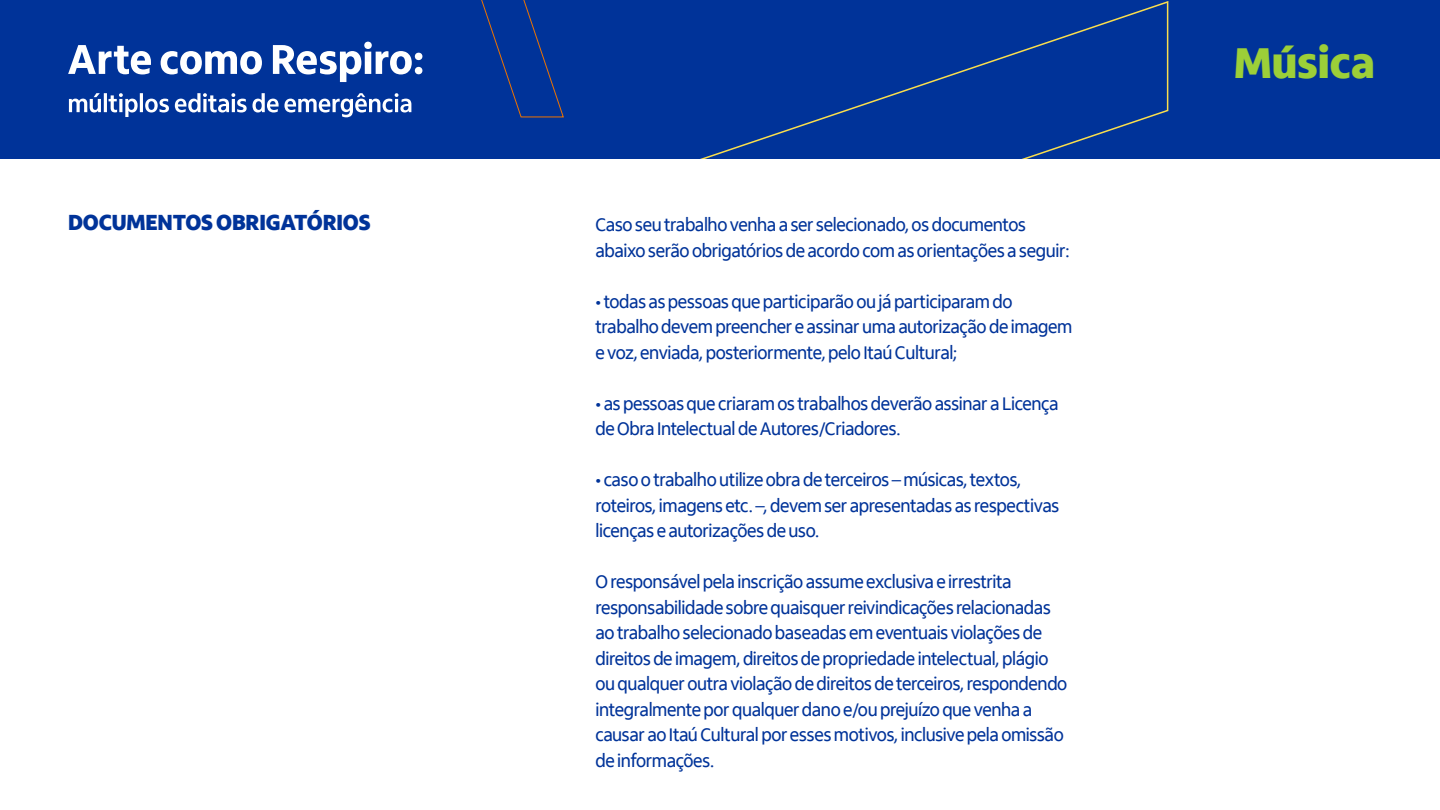
<style>
.page{position:relative;width:1440px;height:810px;background:#fff}
.page>*{position:absolute;margin:0;border:0;box-sizing:border-box;transform-origin:0 0}
.t1{font:800 44.25px "Itau Display";color:#9ccf38}
.t2{font:800 22.5px "Itau Display";letter-spacing:-.01em;color:#039}
.t3{font:18.75px/25.5px "Itau Display";letter-spacing:-.02em;color:#039}
</style>
<div class="page">
<div style="left:0;top:0;width:1440px;height:159px;background:#039"></div>
<svg style="left:700px;top:1px;width:469px;height:158px"></svg>
<svg style="left:481px;top:0;width:83px;height:118px"></svg>
<svg style="left:69px;top:93px;width:342px;height:24px"></svg>
<svg style="left:68px;top:42px;width:354px;height:40px"></svg>
<p class="t2" style="left:68px;top:209px;width:304px">DOCUMENTOS OBRIGATÓRIOS</p>
<p class="t3" style="left:596px;top:212px;width:476px">Caso seu trabalho venha a ser selecionado, os documentos abaixo serão obrigatórios de acordo com as orientações a seguir:</p>
<p class="t3" style="left:596px;top:289px;width:479px">• todas as pessoas que participarão ou já participaram do trabalho devem preencher e assinar uma autorização de imagem e voz, enviada, posteriormente, pelo Itaú Cultural;</p>
<p class="t3" style="left:596px;top:391px;width:465px">• as pessoas que criaram os trabalhos deverão assinar a Licença de Obra Intelectual de Autores/Criadores.</p>
<p class="t3" style="left:596px;top:467px;width:465px">• caso o trabalho utilize obra de terceiros – músicas, textos, roteiros, imagens etc. –, devem ser apresentadas as respectivas licenças e autorizações de uso.</p>
<p class="t3" style="left:596px;top:569px;width:473px">O responsável pela inscrição assume exclusiva e irrestrita responsabilidade sobre quaisquer reivindicações relacionadas ao trabalho selecionado baseadas em eventuais violações de direitos de imagem, direitos de propriedade intelectual, plágio ou qualquer outra violação de direitos de terceiros, respondendo integralmente por qualquer dano e/ou prejuízo que venha a causar ao Itaú Cultural por esses motivos, inclusive pela omissão de informações.</p>
<h1 class="t1" style="left:1234px;top:38px;width:142px">Música</h1>
</div>
